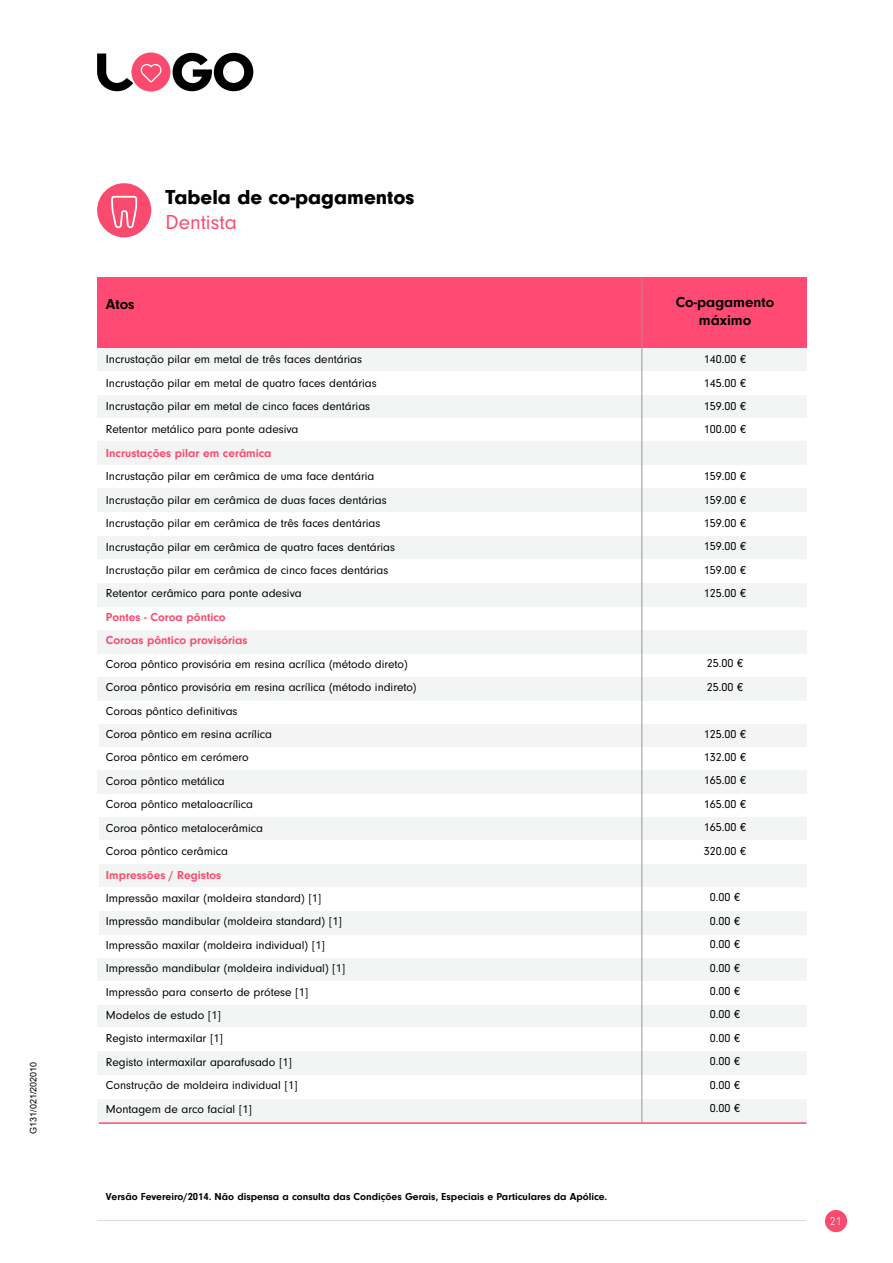
<style>
.page{position:relative;width:893px;height:1263px;background:#fff}
.page>*{position:absolute;margin:0;border:0;box-sizing:border-box;transform-origin:0 0}
.t1{font:900 21px "Neuzeit Gro";color:#000}
.t2{font:21px "Neuzeit Gro";color:#fa4b6e}
.t3{font:700 15px/18px "Neuzeit Gro";color:#000;text-align:center}
.t4{font:12px/23.4px "Neuzeit Gro";color:#000}
.t5{font:700 12px/23.5px "Neuzeit Gro";color:#fa4b6e}
.t6{font:300 12px "Neuzeit Gro";color:#fff}
.t7{font:700 10.5px "Neuzeit Gro";color:#000}
.t8{font:9px "Arial";color:#000}
</style>
<div class="page">
<hr style="left:97px;top:1220px;width:709px;height:1px;background:#dcddde">
<div style="left:825px;top:1210px;width:22px;height:22px;background:#fa4b6e;border-radius:50%"></div>
<svg style="left:173px;top:53px;width:80px;height:38px"></svg>
<svg style="left:97px;top:54px;width:36px;height:37px"></svg>
<div style="left:131px;top:53px;width:39px;height:39px;background:#fa4b6e;border-radius:50%"></div>
<svg style="left:141px;top:64px;width:20px;height:19px"></svg>
<div style="left:97px;top:1004px;width:709px;height:24px;background:#f3f4f4"></div>
<div style="left:97px;top:1027px;width:709px;height:24px;background:#fff"></div>
<div style="left:97px;top:957px;width:709px;height:24px;background:#f3f4f4"></div>
<div style="left:97px;top:1051px;width:709px;height:24px;background:#f3f4f4"></div>
<div style="left:97px;top:1099px;width:709px;height:23px;background:#f3f4f4"></div>
<div style="left:97px;top:395px;width:709px;height:23px;background:#f3f4f4"></div>
<div style="left:97px;top:441px;width:709px;height:24px;background:#f3f4f4"></div>
<div style="left:97px;top:536px;width:709px;height:23px;background:#f3f4f4"></div>
<div style="left:99px;top:723px;width:707px;height:24px;background:#f3f4f4"></div>
<div style="left:99px;top:911px;width:707px;height:23px;background:#f3f4f4"></div>
<div style="left:97px;top:348px;width:709px;height:23px;background:#f3f4f4"></div>
<div style="left:99px;top:864px;width:707px;height:23px;background:#f3f4f4"></div>
<div style="left:99px;top:700px;width:707px;height:24px;background:#fff"></div>
<div style="left:99px;top:817px;width:707px;height:23px;background:#f3f4f4"></div>
<div style="left:97px;top:583px;width:709px;height:24px;background:#f3f4f4"></div>
<div style="left:97px;top:630px;width:709px;height:24px;background:#f3f4f4"></div>
<div style="left:97px;top:677px;width:709px;height:23px;background:#f3f4f4"></div>
<div style="left:97px;top:770px;width:709px;height:24px;background:#f3f4f4"></div>
<div style="left:97px;top:489px;width:709px;height:23px;background:#f3f4f4"></div>
<hr style="left:99px;top:1122px;width:707px;height:2px;background:#fa4b6e">
<div style="left:97px;top:277px;width:709px;height:71px;background:#ff4a73"></div>
<div style="left:97px;top:183px;width:54px;height:54px;background:#fa4b6e;border-radius:50%"></div>
<svg style="left:111px;top:196px;width:26px;height:32px"></svg>
<hr style="left:641px;top:277px;width:1px;height:845px;background:#939598">
<p class="t8" style="left:27px;top:1133px;width:74px;rotate:-90deg">G131/021/202010</p>
<h1 class="t1" style="left:165px;top:185px;width:251px">Tabela de co-pagamentos</h1>
<h1 class="t2" style="left:165px;top:211px;width:73px">Dentista</h1>
<p class="t3" style="left:106px;top:295px;width:30px">Atos</p>
<p class="t3" style="left:676px;top:293px;width:100px">Co-pagamento máximo</p>
<p class="t4" style="left:106px;top:348px;width:272px">Incrustação pilar em metal de três faces dentárias Incrustação pilar em metal de quatro faces dentárias Incrustação pilar em metal de cinco faces dentárias Retentor metálico para ponte adesiva</p>
<p class="t5" style="left:106px;top:441px;width:167px">Incrustações pilar em cerâmica</p>
<p class="t4" style="left:106px;top:465px;width:291px">Incrustação pilar em cerâmica de uma face dentária Incrustação pilar em cerâmica de duas faces dentárias Incrustação pilar em cerâmica de três faces dentárias Incrustação pilar em cerâmica de quatro faces dentárias Incrustação pilar em cerâmica de cinco faces dentárias Retentor cerâmico para ponte adesiva</p>
<p class="t5" style="left:106px;top:605px;width:143px">Pontes - Coroa pôntico<br>Coroas pôntico provisórias</p>
<p class="t4" style="left:106px;top:652px;width:312px">Coroa pôntico provisória em resina acrílica (método direto)<br>Coroa pôntico provisória em resina acrílica (método indireto)<br>Coroas pôntico definitivas<br>Coroa pôntico em resina acrílica<br>Coroa pôntico em cerómero<br>Coroa pôntico metálica<br>Coroa pôntico metaloacrílica<br>Coroa pôntico metalocerâmica<br>Coroa pôntico cerâmica</p>
<p class="t5" style="left:106px;top:863px;width:117px">Impressões / Registos</p>
<p class="t4" style="left:106px;top:887px;width:241px">Impressão maxilar (moldeira standard) [1] Impressão mandibular (moldeira standard) [1] Impressão maxilar (moldeira individual) [1] Impressão mandibular (moldeira individual) [1] Impressão para conserto de prótese [1] Modelos de estudo [1]<br>Registo intermaxilar [1]<br>Registo intermaxilar aparafusado [1] Construção de moldeira individual [1] Montagem de arco facial [1]</p>
<p class="t7" style="left:106px;top:1191px;width:503px">Versão Fevereiro/2014. Não dispensa a consulta das Condições Gerais, Especiais e Particulares da Apólice.</p>
<p class="t4" style="left:704px;top:348px;width:44px;text-align:justify">140.00 € 145.00 € 159.00 € 100.00 €</p>
<p class="t4" style="left:704px;top:465px;width:44px;text-align:justify">159.00 € 159.00 € 159.00 € 159.00 € 159.00 € 125.00 €</p>
<p class="t4" style="left:707px;top:652px;width:38px">25.00 €<br>25.00 €</p>
<p class="t4" style="left:704px;top:722px;width:44px;text-align:justify">125.00 € 132.00 € 165.00 € 165.00 € 165.00 € 320.00 €</p>
<p class="t4" style="left:710px;top:886px;width:32px;text-align:justify">0.00 € 0.00 € 0.00 € 0.00 € 0.00 € 0.00 € 0.00 € 0.00 € 0.00 € 0.00 €</p>
<p class="t6" style="left:830px;top:1215px;width:13px">21</p>
</div>
